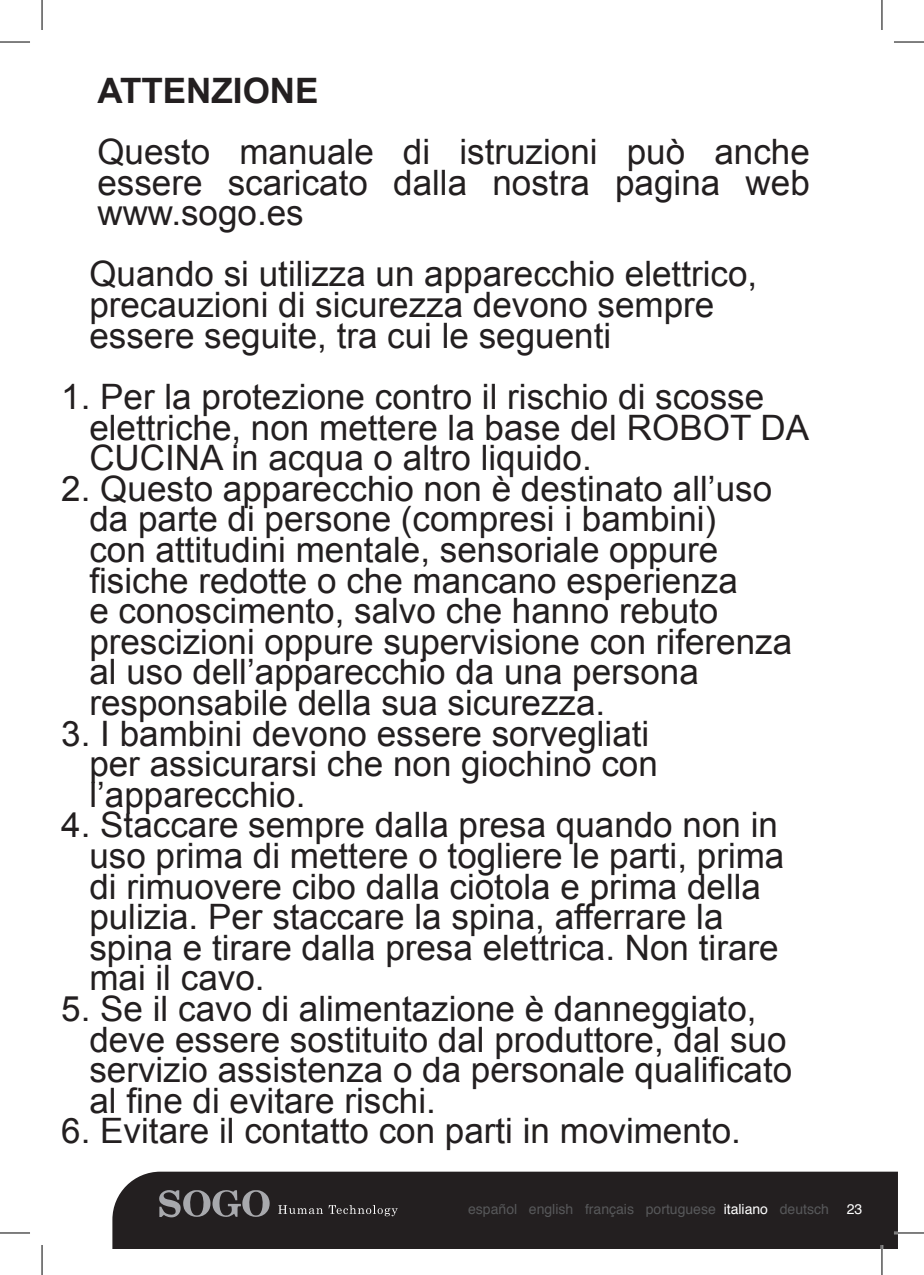
<style>
.page{position:relative;width:924px;height:1275px;background:#fff}
.page>*{position:absolute;margin:0;border:0;box-sizing:border-box;transform-origin:0 0}
.t1{font:35px/30.6px "Arial";color:#231f20}
.t2{font:700 35px "Arial";color:#231f20}
.t3{font:14px "Helvetica";color:#57585a}
.t4{font:14px "Helvetica";color:#fff}
.s1{color:#fff}
</style>
<div class="page">
<div style="left:112px;top:1171px;width:785px;height:78px;background:#231f20"></div>
<svg style="left:159px;top:1188px;width:111px;height:29px;background:#565457"></svg>
<svg style="left:278px;top:1205px;width:119px;height:11px"></svg>
<hr style="left:893px;top:1231px;width:30px;height:3px;background:#fff">
<hr style="left:880px;top:1245px;width:2px;height:30px;background:#fff">
<hr style="left:0;top:42px;width:30px;height:1px;background:#000">
<hr style="left:893px;top:42px;width:30px;height:1px;background:#000">
<hr style="left:0;top:1232px;width:30px;height:1px;background:#000">
<hr style="left:893px;top:1232px;width:30px;height:1px;background:#000">
<hr style="left:42px;top:0;width:1px;height:30px;background:#000">
<hr style="left:42px;top:1245px;width:1px;height:30px;background:#000">
<hr style="left:881px;top:0;width:1px;height:30px;background:#000">
<hr style="left:881px;top:1245px;width:1px;height:30px;background:#000">
<p class="t2" style="left:97px;top:67px;width:223px">ATTENZIONE</p>
<p class="t1" style="left:97px;top:137px;width:713px;text-align:justify">Questo manuale di istruzioni può anche essere scaricato dalla nostra pagina web www.sogo.es</p>
<p class="t1" style="left:89px;top:259px;width:669px">Quando si utilizza un apparecchio elettrico, precauzioni di sicurezza devono sempre essere seguite, tra cui le seguenti</p>
<p class="t1" style="left:89px;top:382px;width:721px;text-indent:-28px">1. Per la protezione contro il rischio di scosse elettriche, non mettere la base del ROBOT DA<br>CUCINA in acqua o altro liquido.</p>
<p class="t1" style="left:89px;top:473px;width:704px;text-indent:-28px">2. Questo apparecchio non è destinato all’uso da parte di persone (compresi i bambini)<br>con attitudini mentale, sensoriale oppure fisiche redotte o che mancano esperienza<br>e conoscimento, salvo che hanno rebuto prescizioni oppure supervisione con riferenza al uso dell’apparecchio da una persona responsabile della sua sicurezza.</p>
<p class="t1" style="left:89px;top:718px;width:570px;text-indent:-28px">3. I bambini devono essere sorvegliati per assicurarsi che non giochino con l’apparecchio.</p>
<p class="t1" style="left:89px;top:810px;width:696px;text-indent:-28px">4. Staccare sempre dalla presa quando non in uso prima di mettere o togliere le parti, prima di rimuovere cibo dalla ciotola e prima della pulizia. Per staccare la spina, afferrare la spina e tirare dalla presa elettrica. Non tirare mai il cavo.</p>
<p class="t1" style="left:89px;top:993px;width:704px;text-indent:-28px">5. Se il cavo di alimentazione è danneggiato, deve essere sostituito dal produttore, dal suo servizio assistenza o da personale qualificato al fine di evitare rischi.</p>
<p class="t1" style="left:61px;top:1116px;width:680px">6. Evitare il contatto con parti in movimento.</p>
<p class="t3" style="left:468px;top:1198px;width:362px">español english français portuguese <span class="s1">italiano</span> deutsch</p>
<p class="t4" style="left:846px;top:1198px;width:17px">23</p>
</div>
